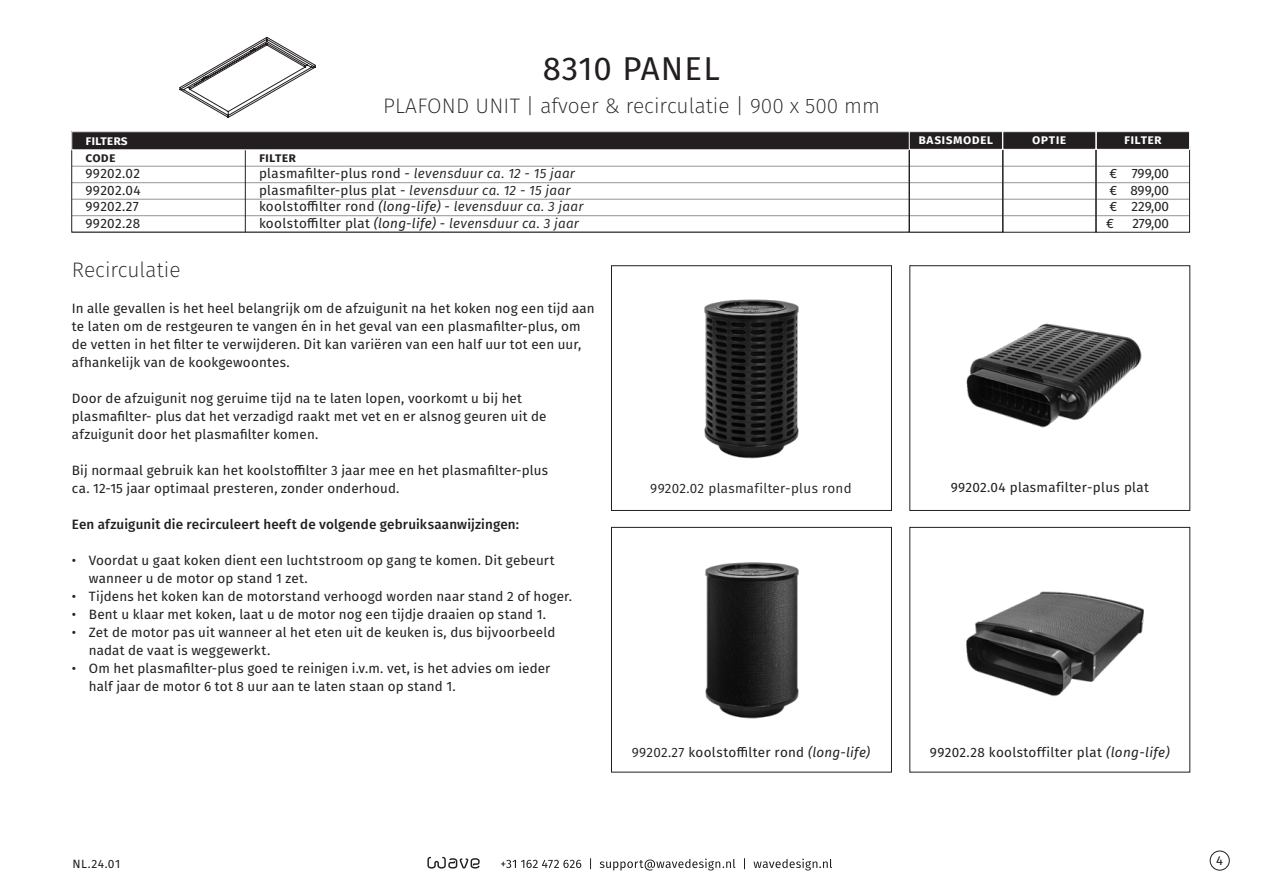
<style>
.page{position:relative;width:1263px;height:893px;background:#fff}
.page>*{position:absolute;margin:0;border:0;box-sizing:border-box;transform-origin:0 0}
.t1{font:33px "Fira Sans";letter-spacing:.03em;color:#231f20}
.t2{font:200 21px "Fira Sans";color:#231f20}
.t3{font:13.5px/18px "Fira Sans";letter-spacing:.01em;color:#231f20}
.t4{font:500 13.5px "Fira Sans";letter-spacing:.01em;color:#231f20}
.t5{font:13.5px "Fira Sans";letter-spacing:.025em;color:#231f20}
.t6{font:600 13.5px "Fira Sans";letter-spacing:.025em;color:#fff}
.t7{font:600 13.5px "Fira Sans";letter-spacing:.015em;color:#231f20}
.t8{font:600 13.5px "Fira Sans";color:#fff}
.t9{font:12.9px "Fira Sans";color:#231f20}
.t10{font:12px "Fira Sans";color:#231f20}
.s1{font-style:italic}
.s2{font-style:inherit}
</style>
<div class="page">
<hr style="left:72px;top:166px;width:837px;height:1px;background:#939598">
<hr style="left:72px;top:182px;width:837px;height:1px;background:#939598">
<hr style="left:72px;top:199px;width:837px;height:1px;background:#939598">
<hr style="left:72px;top:215px;width:837px;height:1px;background:#939598">
<hr style="left:72px;top:232px;width:837px;height:1px;background:#939598">
<hr style="left:245px;top:145px;width:1px;height:87px;background:#231f20">
<div style="left:72px;top:132px;width:1118px;height:18px;background:#231f20"></div>
<hr style="left:910px;top:166px;width:92px;height:1px;background:#939598">
<hr style="left:910px;top:182px;width:92px;height:1px;background:#939598">
<hr style="left:910px;top:199px;width:92px;height:1px;background:#939598">
<hr style="left:910px;top:215px;width:92px;height:1px;background:#939598">
<hr style="left:910px;top:232px;width:92px;height:1px;background:#939598">
<div style="left:909px;top:145px;width:94px;height:87px;border:1px solid #231f20"></div>
<hr style="left:1003px;top:166px;width:93px;height:1px;background:#939598">
<hr style="left:1003px;top:182px;width:93px;height:1px;background:#939598">
<hr style="left:1003px;top:199px;width:93px;height:1px;background:#939598">
<hr style="left:1003px;top:215px;width:93px;height:1px;background:#939598">
<div style="left:1003px;top:146px;width:93px;height:86px;border:1px solid #231f20"></div>
<hr style="left:1096px;top:166px;width:93px;height:1px;background:#939598">
<hr style="left:1096px;top:182px;width:93px;height:1px;background:#939598">
<hr style="left:1096px;top:199px;width:93px;height:1px;background:#939598">
<hr style="left:1096px;top:215px;width:93px;height:1px;background:#939598">
<div style="left:1096px;top:146px;width:94px;height:86px;border:1px solid #231f20"></div>
<div style="left:909px;top:132px;width:93px;height:17px;background:#231f20"></div>
<div style="left:909px;top:131px;width:94px;height:19px;border:1px solid #fff"></div>
<div style="left:1003px;top:132px;width:93px;height:17px;background:#231f20"></div>
<div style="left:1003px;top:131px;width:93px;height:19px;border:1px solid #fff"></div>
<div style="left:1096px;top:132px;width:93px;height:17px;background:#231f20"></div>
<div style="left:1096px;top:131px;width:94px;height:19px;border:1px solid #fff"></div>
<img style="left:966px;top:323px;width:176px;height:105px">
<div style="left:611px;top:266px;width:281px;height:245px;border:1px solid #231f20"></div>
<div style="left:611px;top:527px;width:281px;height:245px;border:1px solid #231f20"></div>
<img style="left:966px;top:591px;width:178px;height:106px">
<img style="left:705px;top:562px;width:94px;height:157px">
<img style="left:704px;top:299px;width:95px;height:160px">
<svg style="left:179px;top:37px;width:137px;height:81px"></svg>
<div style="left:1210px;top:851px;width:19px;height:19px;border:1px solid #231f20;border-radius:50%"></div>
<svg style="left:427px;top:857px;width:53px;height:12px"></svg>
<svg style="left:501px;top:858px;width:331px;height:12px"></svg>
<p class="t8" style="left:85px;top:129px;width:44px">filters</p>
<p class="t1" style="left:543px;top:43px;width:178px">8310 PANEL</p>
<p class="t2" style="left:383px;top:91px;width:498px">PLAFOND UNIT | afvoer &amp; recirculatie | 900 x 500 mm</p>
<p class="t7" style="left:85px;top:146px;width:32px">code</p>
<p class="t7" style="left:259px;top:146px;width:39px">filter</p>
<p class="t3" style="left:85px;top:164px;width:56px">99202.02</p>
<p class="t3" style="left:259px;top:164px;width:318px">plasmafilter-plus rond - <span class="s1">levensduur ca. 12 - 15 jaar</span></p>
<p class="t3" style="left:85px;top:181px;width:57px">99202.04</p>
<p class="t3" style="left:259px;top:181px;width:313px">plasmafilter-plus plat - <span class="s1">levensduur ca. 12 - 15 jaar</span></p>
<p class="t3" style="left:85px;top:197px;width:55px">99202.27</p>
<p class="t3" style="left:259px;top:197px;width:326px">koolstoffilter rond <span class="s1">(long-life)</span> - <span class="s1">levensduur ca. 3 jaar</span></p>
<p class="t3" style="left:85px;top:214px;width:56px">99202.28</p>
<p class="t3" style="left:259px;top:214px;width:321px">koolstoffilter plat <span class="s1">(long-life)</span> - <span class="s1">levensduur ca. 3 jaar</span></p>
<h2 class="t2" style="left:72px;top:255px;width:110px">Recirculatie</h2>
<p class="t3" style="left:72px;top:299px;width:524px">In alle gevallen is het heel belangrijk om de afzuigunit na het koken nog een tijd aan te laten om de restgeuren te vangen én in het geval van een plasmafilter-plus, om de vetten in het filter te verwijderen. Dit kan variëren van een half uur tot een uur, afhankelijk van de kookgewoontes.</p>
<p class="t3" style="left:72px;top:389px;width:476px">Door de afzuigunit nog geruime tijd na te laten lopen, voorkomt u bij het plasmafilter- plus dat het verzadigd raakt met vet en er alsnog geuren uit de afzuigunit door het plasmafilter komen.</p>
<p class="t3" style="left:72px;top:461px;width:478px">Bij normaal gebruik kan het koolstoffilter 3 jaar mee en het plasmafilter-plus ca. 12-15 jaar optimaal presteren, zonder onderhoud.</p>
<p class="t4" style="left:72px;top:514px;width:449px">Een afzuigunit die recirculeert heeft de volgende gebruiksaanwijzingen:</p>
<p class="t3" style="left:89px;top:551px;width:467px;text-indent:-17px">• Voordat u gaat koken dient een luchtstroom op gang te komen. Dit gebeurt wanneer u de motor op stand 1 zet.</p>
<p class="t3" style="left:72px;top:587px;width:502px">• Tijdens het koken kan de motorstand verhoogd worden naar stand 2 of hoger.</p>
<p class="t3" style="left:72px;top:605px;width:476px">• Bent u klaar met koken, laat u de motor nog een tijdje draaien op stand 1.</p>
<p class="t3" style="left:89px;top:623px;width:468px;text-indent:-17px">• Zet de motor pas uit wanneer al het eten uit de keuken is, dus bijvoorbeeld nadat de vaat is weggewerkt.</p>
<p class="t3" style="left:89px;top:659px;width:463px;text-indent:-17px">• Om het plasmafilter-plus goed te reinigen i.v.m. vet, is het advies om ieder half jaar de motor 6 tot 8 uur aan te laten staan op stand 1.</p>
<p class="t5" style="left:650px;top:478px;width:203px">99202.02 plasmafilter-plus rond</p>
<p class="t6" style="left:918px;top:129px;width:76px">basismodel</p>
<p class="t6" style="left:1032px;top:129px;width:36px">optie</p>
<p class="t6" style="left:1124px;top:129px;width:39px">filter</p>
<p class="t3" style="left:1106px;top:165px;width:65px;line-height:16.5px;text-align:justify">€ 799,00 € 899,00 € 229,00 €</p>
<p class="t3" style="left:1132px;top:214px;width:38px">279,00</p>
<p class="t3" style="left:951px;top:478px;width:200px">99202.04 plasmafilter-plus plat</p>
<p class="t3" style="left:632px;top:742px;width:240px"><span class="s2">99202.27</span> koolstoffilter rond <span class="s1">(long-life)</span></p>
<p class="t3" style="left:930px;top:742px;width:241px">99202.28 koolstoffilter plat <span class="s1">(long-life)</span></p>
<p class="t10" style="left:72px;top:855px;width:50px">NL.24.01</p>
<p class="t9" style="left:1216px;top:850px;width:8px">4</p>
</div>
